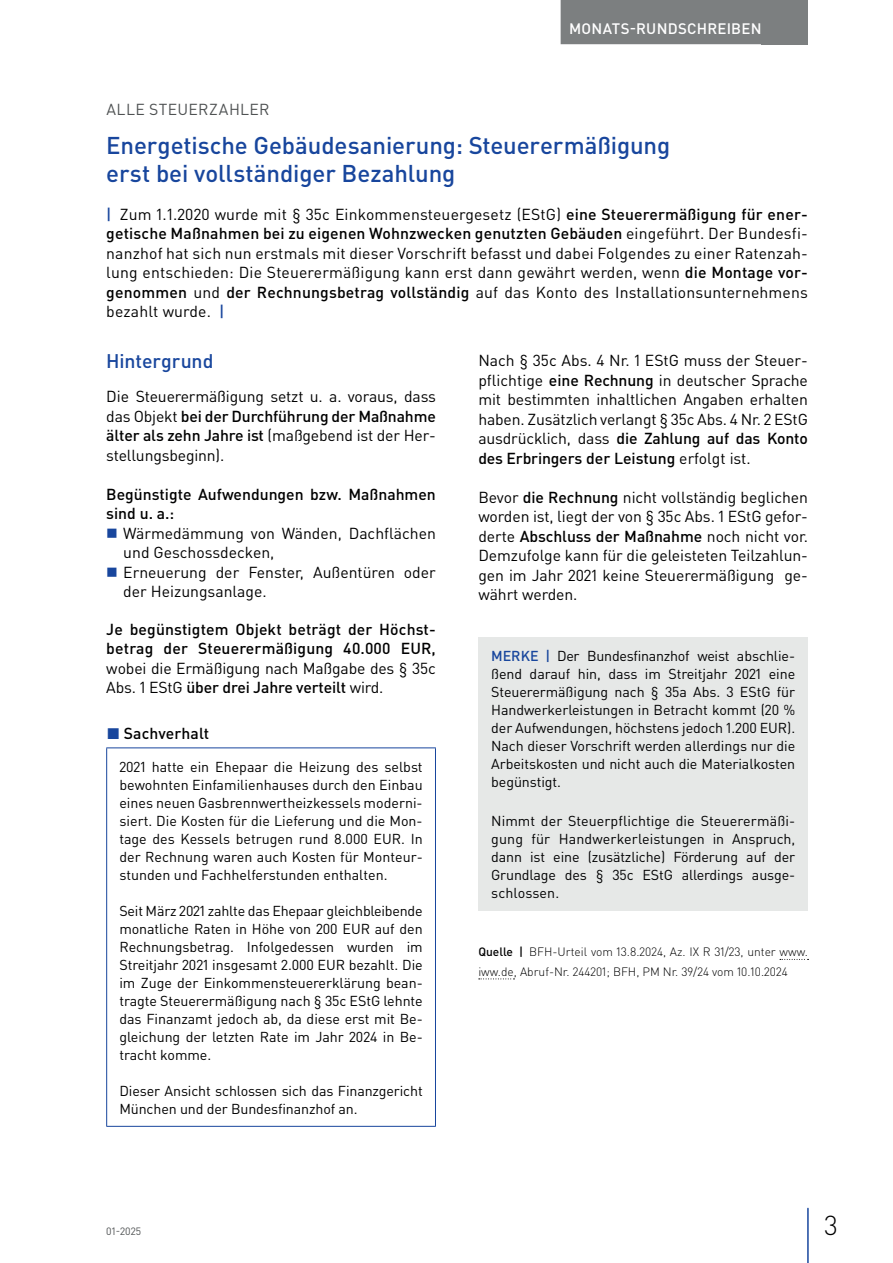
<style>
.page{position:relative;width:893px;height:1263px;background:#fff}
.page>*{position:absolute;margin:0;border:0;box-sizing:border-box;transform-origin:0 0}
.t1{font:300 27px "DIN Pro";color:#000001}
.t2{font:500 24px/28.5px "DIN Pro";letter-spacing:-.005em;color:#18469d}
.t3{font:500 19.5px "DIN Pro";letter-spacing:-.005em;color:#18469d}
.t4{font:15.75px/19.5px "DIN Pro";letter-spacing:-.005em;color:#000001;text-align:justify}
.t5{font:500 15.75px/19.5px "DIN Pro";letter-spacing:.01em;color:#000001}
.t6{font:15.75px "DIN Pro";letter-spacing:.025em;color:#4f5253}
.t7{font:500 15px "DIN Pro";letter-spacing:.015em;color:#fff}
.t8{font:14.25px/18px "DIN Pro";letter-spacing:-.01em;color:#000001;text-align:justify}
.t9{font:300 12px/19.5px "DIN Pro";color:#000001}
.t10{font:10.5px "DIN Pro";color:#4f5253}
.s1{font-weight:500;color:#18469d}
.s2{font-weight:500}
.s3{color:#18469d}
</style>
<div class="page">
<div style="left:762px;top:0;width:46px;height:44px;background:#7c7f80"></div>
<hr style="left:807px;top:1208px;width:2px;height:55px;background:#18469d">
<div style="left:561px;top:0;width:209px;height:44px;background:#7c7f80"></div>
<hr style="left:106px;top:747px;width:330px;height:1px;background:#18469d">
<hr style="left:106px;top:748px;width:1px;height:378px;background:#18469d">
<hr style="left:435px;top:748px;width:1px;height:378px;background:#18469d">
<hr style="left:106px;top:1126px;width:330px;height:1px;background:#18469d">
<svg style="left:780px;top:959px;width:28px;height:1px"></svg>
<svg style="left:479px;top:978px;width:35px;height:1px"></svg>
<div style="left:478px;top:637px;width:330px;height:274px;background:#e6e8e7"></div>
<p class="t7" style="left:569px;top:18px;width:194px">MONATS-RUNDSCHREIBEN</p>
<p class="t6" style="left:106px;top:98px;width:165px">ALLE STEUERZAHLER</p>
<h2 class="t2" style="left:106px;top:130px;width:565px">Energetische Gebäudesanierung: Steuerermäßigung erst bei vollständiger Bezahlung</h2>
<p class="t4" style="left:106px;top:204px;width:703px"><span class="s1">|</span> Zum 1.1.2020 wurde mit § 35c Einkommensteuergesetz (EStG) <span class="s2">eine Steuerermäßigung für ener&shy;getische Maßnahmen bei zu eigenen Wohnzwecken genutzten Gebäuden</span> eingeführt. Der Bundesfi&shy;nanzhof hat sich nun erstmals mit dieser Vorschrift befasst und dabei Folgendes zu einer Ratenzah&shy;lung entschieden: Die Steuerermäßigung kann erst dann gewährt werden, wenn <span class="s2">die Montage vor&shy;genommen</span> und <span class="s2">der Rechnungsbetrag vollständig</span> auf das Konto des Installationsunternehmens bezahlt wurde. <span class="s1">|</span></p>
<p class="t3" style="left:106px;top:348px;width:109px">Hintergrund</p>
<p class="t4" style="left:106px;top:386px;width:331px">Die Steuerermäßigung setzt u. a. voraus, dass das Objekt <span class="s2">bei der Durchführung der Maßnahme älter als zehn Jahre ist</span> (maßgebend ist der Her&shy;stellungsbeginn).</p>
<p class="t5" style="left:106px;top:484px;width:331px">Begünstigte Aufwendungen bzw. Maßnahmen sind u. a.:</p>
<p class="t4" style="left:123px;top:523px;width:314px;text-align:left">Wärmedämmung von Wänden, Dachflächen und Geschossdecken,<br>Erneuerung der Fenster, Außentüren oder der Heizungsanlage.</p>
<p class="t5" style="left:106px;top:619px;width:331px">Je begünstigtem Objekt beträgt der Höchst&shy;betrag der Steuerermäßigung 40.000 EUR,</p>
<p class="t4" style="left:106px;top:658px;width:331px">wobei die Ermäßigung nach Maßgabe des § 35c<br>Abs. 1 EStG <span class="s2">über drei Jahre verteilt</span> wird.</p>
<p class="t5" style="left:107px;top:723px;width:104px"><span class="s3">◼</span> Sachverhalt</p>
<p class="t8" style="left:119px;top:757px;width:305px">2021 hatte ein Ehepaar die Heizung des selbst bewohnten Einfamilienhauses durch den Einbau eines neuen Gasbrennwertheizkessels moderni&shy;siert. Die Kosten für die Lieferung und die Mon&shy;tage des Kessels betrugen rund 8.000 EUR. In der Rechnung waren auch Kosten für Monteur&shy;stunden und Fachhelferstunden enthalten.</p>
<p class="t8" style="left:119px;top:901px;width:305px">Seit März 2021 zahlte das Ehepaar gleichbleibende monatliche Raten in Höhe von 200 EUR auf den Rechnungsbetrag. Infolgedessen wurden im Streitjahr 2021 insgesamt 2.000 EUR bezahlt. Die im Zuge der Einkommensteuererklärung bean&shy;tragte Steuerermäßigung nach § 35c EStG lehnte das Finanzamt jedoch ab, da diese erst mit Be&shy;gleichung der letzten Rate im Jahr 2024 in Be&shy;tracht komme.</p>
<p class="t8" style="left:119px;top:1081px;width:305px">Dieser Ansicht schlossen sich das Finanzgericht<br>München und der Bundesfinanzhof an.</p>
<p class="t4" style="left:478px;top:350px;width:331px">Nach § 35c Abs. 4 Nr. 1 EStG muss der Steuer&shy;pflichtige <span class="s2">eine Rechnung</span> in deutscher Sprache mit bestimmten inhaltlichen Angaben erhalten haben. Zusätzlich verlangt § 35c Abs. 4 Nr. 2 EStG ausdrücklich, dass <span class="s2">die Zahlung auf das Konto des Erbringers der Leistung</span> erfolgt ist.</p>
<p class="t4" style="left:478px;top:486px;width:331px">Bevor <span class="s2">die Rechnung</span> nicht vollständig beglichen worden ist, liegt der von § 35c Abs. 1 EStG gefor&shy;derte <span class="s2">Abschluss der Maßnahme</span> noch nicht vor.<br>Demzufolge kann für die geleisteten Teilzahlun&shy;gen im Jahr 2021 keine Steuerermäßigung ge&shy;währt werden.</p>
<p class="t8" style="left:491px;top:646px;width:306px"><span class="s1">MERKE |</span> Der Bundesfinanzhof weist abschlie&shy;ßend darauf hin, dass im Streitjahr 2021 eine Steuerermäßigung nach § 35a Abs. 3 EStG für Handwerkerleistungen in Betracht kommt (20 % der Aufwendungen, höchstens jedoch 1.200 EUR).<br>Nach dieser Vorschrift werden allerdings nur die Arbeitskosten und nicht auch die Materialkosten begünstigt.</p>
<p class="t8" style="left:491px;top:811px;width:306px">Nimmt der Steuerpflichtige die Steuerermäßi&shy;gung für Handwerkerleistungen in Anspruch, dann ist eine (zusätzliche) Förderung auf der Grundlage des § 35c EStG allerdings ausge&shy;schlossen.</p>
<p class="t9" style="left:478px;top:942px;width:331px"><span class="s2">Quelle |</span> BFH-Urteil vom 13.8.2024, Az. IX R 31/23, unter www. iww.de, Abruf-Nr. 244201; BFH, PM Nr. 39/24 vom 10.10.2024</p>
<p class="t10" style="left:106px;top:1224px;width:37px">01-2025</p>
<h1 class="t1" style="left:824px;top:1207px;width:15px">3</h1>
</div>
